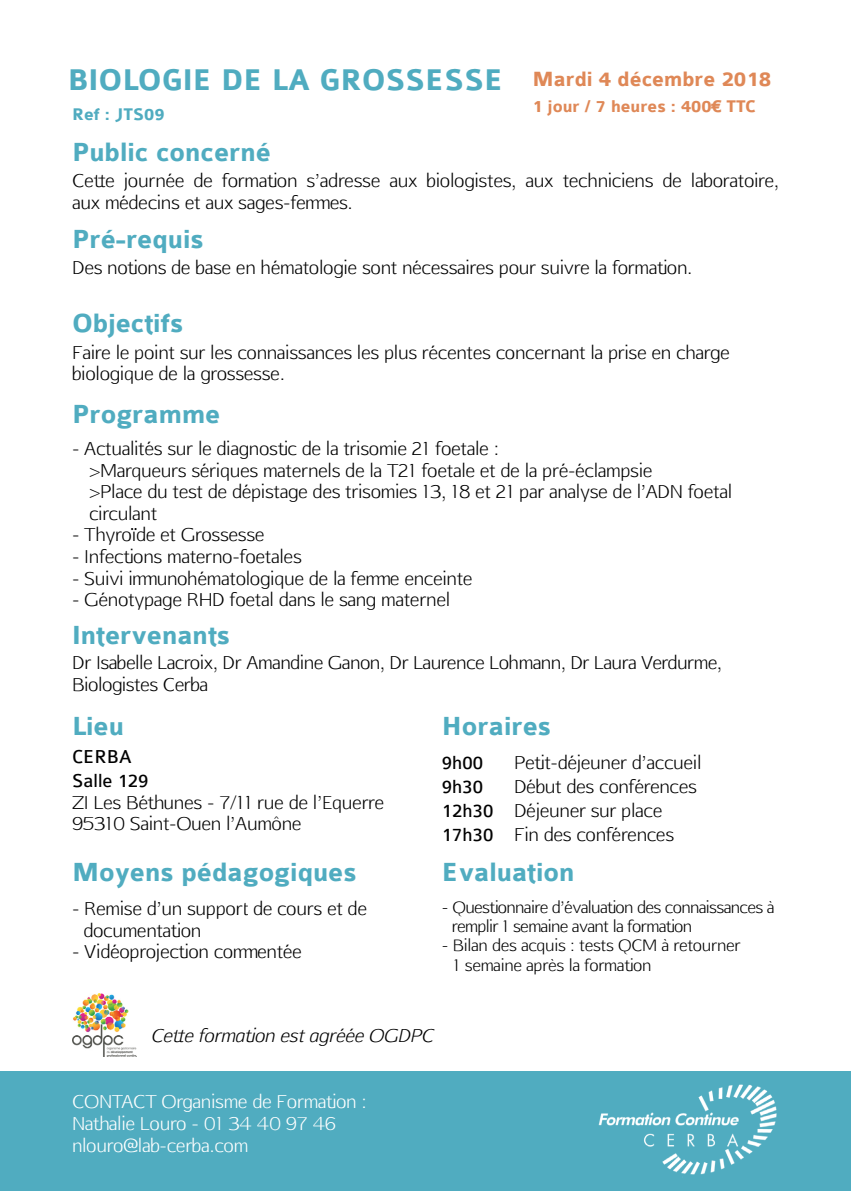
<style>
.page{position:relative;width:851px;height:1191px;background:#fff}
.page>*{position:absolute;margin:0;border:0;box-sizing:border-box;transform-origin:0 0}
.t1{font:700 32px "Colaborate";color:#50acc0}
.t2{font:700 28px "Colaborate";color:#50acc0}
.t3{font:20px/24px "Colaborate";color:#000}
.t4{font:18px/21.6px "Aftasans";color:#000}
.t5{font:18px/21.6px "Aftasans";color:#fff}
.t6{font:italic 18px "Aftasans";color:#000}
.t7{font:700 18px "Colaborate";color:#df8857}
.t8{font:700 18px "Colaborate";color:#50acc0}
.t9{font:16px/19.2px "Aftasans";letter-spacing:-.02em;color:#000}
.t10{font:16px/19.2px "Aftasans";color:#000}
.s1{font-size:22px;color:#df8857}
.s2{font-family:"Colaborate";font-size:20px}
</style>
<div class="page">
<div style="left:0;top:1071px;width:850px;height:120px;background:#50acc0"></div>
<img style="left:598px;top:1084px;width:179px;height:91px">
<img style="left:72px;top:994px;width:64px;height:62px">
<h1 class="t1" style="left:68px;top:63px;width:705px">BIOLOGIE DE LA GROSSESSE <span class="s1">Mardi 4 décembre 2018</span></h1>
<p class="t7" style="left:532px;top:97px;width:225px">1 jour / 7 heures : 400€ TTC</p>
<h2 class="t2" style="left:72px;top:138px;width:200px">Public concerné</h2>
<p class="t4" style="left:72px;top:170px;width:708px">Cette journée de formation s’adresse aux biologistes, aux techniciens de laboratoire, aux médecins et aux sages-femmes.</p>
<h2 class="t2" style="left:72px;top:225px;width:133px">Pré-requis</h2>
<p class="t4" style="left:72px;top:257px;width:621px">Des notions de base en hématologie sont nécessaires pour suivre la formation.</p>
<h2 class="t2" style="left:72px;top:308px;width:113px">Objectifs</h2>
<p class="t4" style="left:72px;top:341px;width:659px">Faire le point sur les connaissances les plus récentes concernant la prise en charge biologique de la grossesse.</p>
<h2 class="t2" style="left:72px;top:400px;width:150px">Programme</h2>
<p class="t4" style="left:89px;top:437px;width:644px;text-indent:-17px">- Actualités sur le diagnostic de la trisomie 21 foetale :<br>&gt;Marqueurs sériques maternels de la T21 foetale et de la pré-éclampsie<br>&gt;Place du test de dépistage des trisomies 13, 18 et 21 par analyse de l’ADN foetal circulant</p>
<p class="t4" style="left:72px;top:524px;width:194px">- Thyroïde et Grossesse</p>
<p class="t4" style="left:72px;top:545px;width:231px">- Infections materno-foetales</p>
<p class="t4" style="left:72px;top:567px;width:401px">- Suivi immunohématologique de la femme enceinte</p>
<p class="t4" style="left:72px;top:588px;width:379px">- Génotypage RHD foetal dans le sang maternel</p>
<h2 class="t2" style="left:72px;top:620px;width:159px">Intervenants</h2>
<p class="t4" style="left:72px;top:651px;width:651px">Dr Isabelle Lacroix, Dr Amandine Ganon, Dr Laurence Lohmann, Dr Laura Verdurme,<br>Biologistes Cerba</p>
<h2 class="t2" style="left:72px;top:711px;width:53px">Lieu</h2>
<p class="t3" style="left:72px;top:745px;width:78px">CERBA<br>Salle 129</p>
<p class="t4" style="left:72px;top:791px;width:313px">ZI Les Béthunes - 7/11 rue de l’Equerre<br>95310 Saint-Ouen l’Aumône</p>
<p class="t8" style="left:72px;top:105px;width:94px">Ref : JTS09</p>
<h2 class="t2" style="left:442px;top:711px;width:111px">Horaires</h2>
<p class="t3" style="left:442px;top:751px;width:43px">9h00</p>
<p class="t4" style="left:514px;top:751px;width:189px">Petit-déjeuner d’accueil</p>
<p class="t3" style="left:442px;top:775px;width:43px">9h30</p>
<p class="t4" style="left:442px;top:774px;width:256px;line-height:24px;text-indent:72px">Début des conférences<br><span class="s2">12h30</span> Déjeuner sur place<br><span class="s2">17h30</span> Fin des conférences</p>
<h2 class="t2" style="left:72px;top:857px;width:286px">Moyens pédagogiques</h2>
<p class="t4" style="left:83px;top:897px;width:285px;text-indent:-11px">- Remise d’un support de cours et de documentation</p>
<p class="t4" style="left:72px;top:941px;width:231px">- Vidéoprojection commentée</p>
<h2 class="t2" style="left:442px;top:857px;width:134px">Evaluation</h2>
<p class="t9" style="left:451px;top:897px;width:324px;text-indent:-10px">- Questionnaire d’évaluation des connaissances à remplir 1 semaine avant la formation</p>
<p class="t10" style="left:453px;top:936px;width:288px;text-indent:-11px">- Bilan des acquis : tests QCM à retourner<br>1 semaine après la formation</p>
<p class="t6" style="left:150px;top:1024px;width:284px">Cette formation est agréée OGDPC</p>
<p class="t5" style="left:72px;top:1091px;width:296px">CONTACT Organisme de Formation :<br>Nathalie Louro - 01 34 40 97 46 nlouro@lab-cerba.com</p>
</div>
